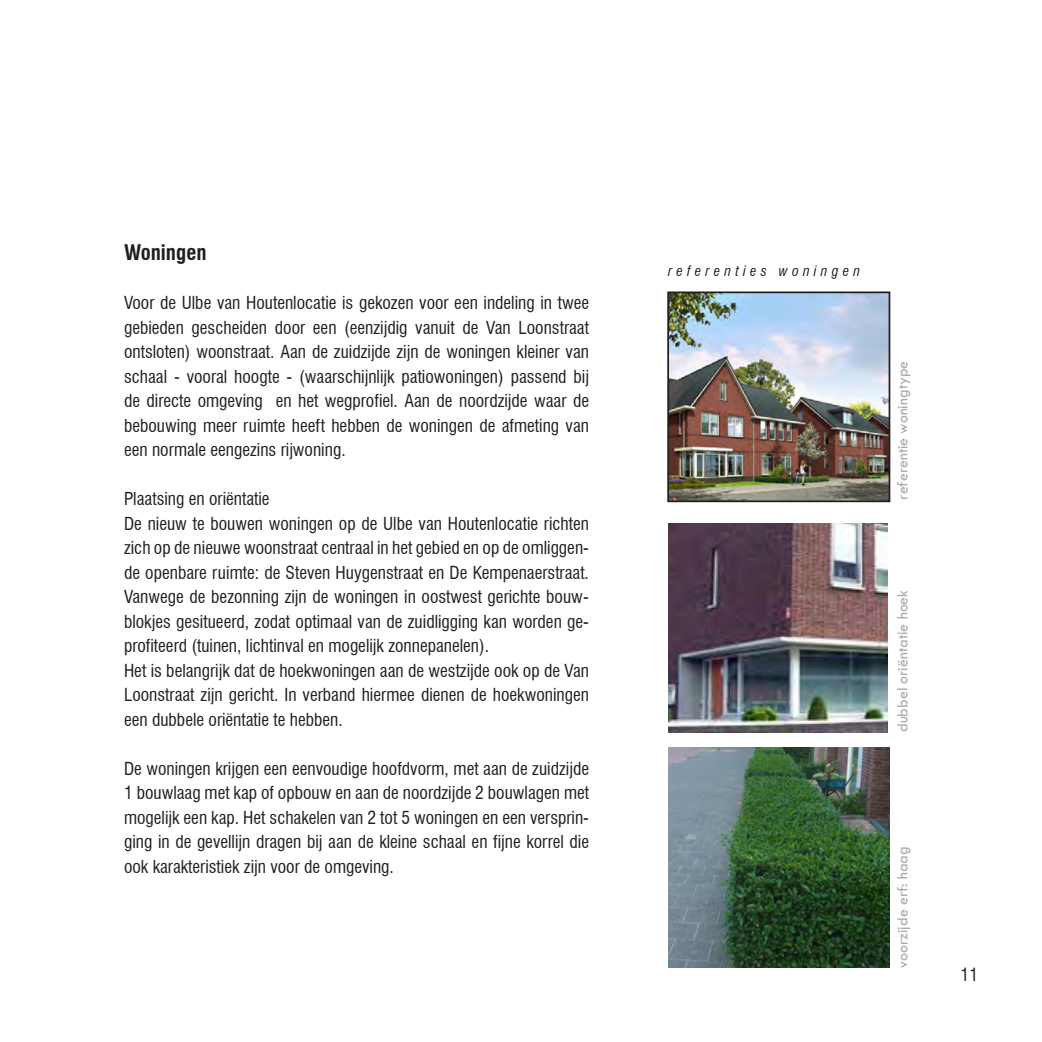
<style>
.page{position:relative;width:1042px;height:1042px;background:#fff}
.page>*{position:absolute;margin:0;border:0;box-sizing:border-box;transform-origin:0 0}
.t1{font:700 condensed 21px "Swiss 721 BT";color:#231f20}
.t2{font:condensed 17.5px/24.5px "Swiss 721 BT";color:#231f20;text-align:justify}
.t3{font:15.75px "Tw Cen";color:#a8a9ad}
.t4{font:italic condensed 14px "Swiss 721 BT";letter-spacing:.3em;color:#231f20}
</style>
<div class="page">
<img style="left:668px;top:747px;width:221px;height:220px">
<img style="left:668px;top:523px;width:220px;height:209px">
<img style="left:670px;top:294px;width:217px;height:205px">
<div style="left:667px;top:291px;width:223px;height:211px;border:2px solid #231f20"></div>
<p class="t1" style="left:124px;top:240px;width:84px">Woningen</p>
<p class="t2" style="left:124px;top:291px;width:466px">Voor de Ulbe van Houtenlocatie is gekozen voor een indeling in twee gebieden gescheiden door een (eenzijdig vanuit de Van Loonstraat ontsloten) woonstraat. Aan de zuidzijde zijn de woningen kleiner van schaal - vooral hoogte - (waarschijnlijk patiowoningen) passend bij de directe omgeving en het wegprofiel. Aan de noordzijde waar de bebouwing meer ruimte heeft hebben de woningen de afmeting van een normale eengezins rijwoning.</p>
<p class="t2" style="left:124px;top:487px;width:147px">Plaatsing en oriëntatie</p>
<p class="t2" style="left:124px;top:511px;width:466px">De nieuw te bouwen woningen op de Ulbe van Houtenlocatie richten zich op de nieuwe woonstraat centraal in het gebied en op de omliggen&shy;de openbare ruimte: de Steven Huygenstraat en De Kempenaerstraat.<br>Vanwege de bezonning zijn de woningen in oostwest gerichte bouw&shy;blokjes gesitueerd, zodat optimaal van de zuidligging kan worden ge&shy;profiteerd (tuinen, lichtinval en mogelijk zonnepanelen).</p>
<p class="t2" style="left:124px;top:658px;width:466px">Het is belangrijk dat de hoekwoningen aan de westzijde ook op de Van Loonstraat zijn gericht. In verband hiermee dienen de hoekwoningen een dubbele oriëntatie te hebben.</p>
<p class="t2" style="left:124px;top:756px;width:466px">De woningen krijgen een eenvoudige hoofdvorm, met aan de zuidzijde 1 bouwlaag met kap of opbouw en aan de noordzijde 2 bouwlagen met mogelijk een kap. Het schakelen van 2 tot 5 woningen en een versprin&shy;ging in de gevellijn dragen bij aan de kleine schaal en fijne korrel die ook karakteristiek zijn voor de omgeving.</p>
<p class="t4" style="left:668px;top:263px;width:193px">referenties woningen</p>
<p class="t3" style="left:893px;top:500px;width:140px;rotate:-90deg">referentie woningtype</p>
<p class="t3" style="left:893px;top:732px;width:144px;rotate:-90deg">dubbel oriëntatie hoek</p>
<p class="t3" style="left:893px;top:967px;width:123px;rotate:-90deg">voorzijde erf: haag</p>
<p class="t2" style="left:960px;top:962px;width:19px">11</p>
</div>
